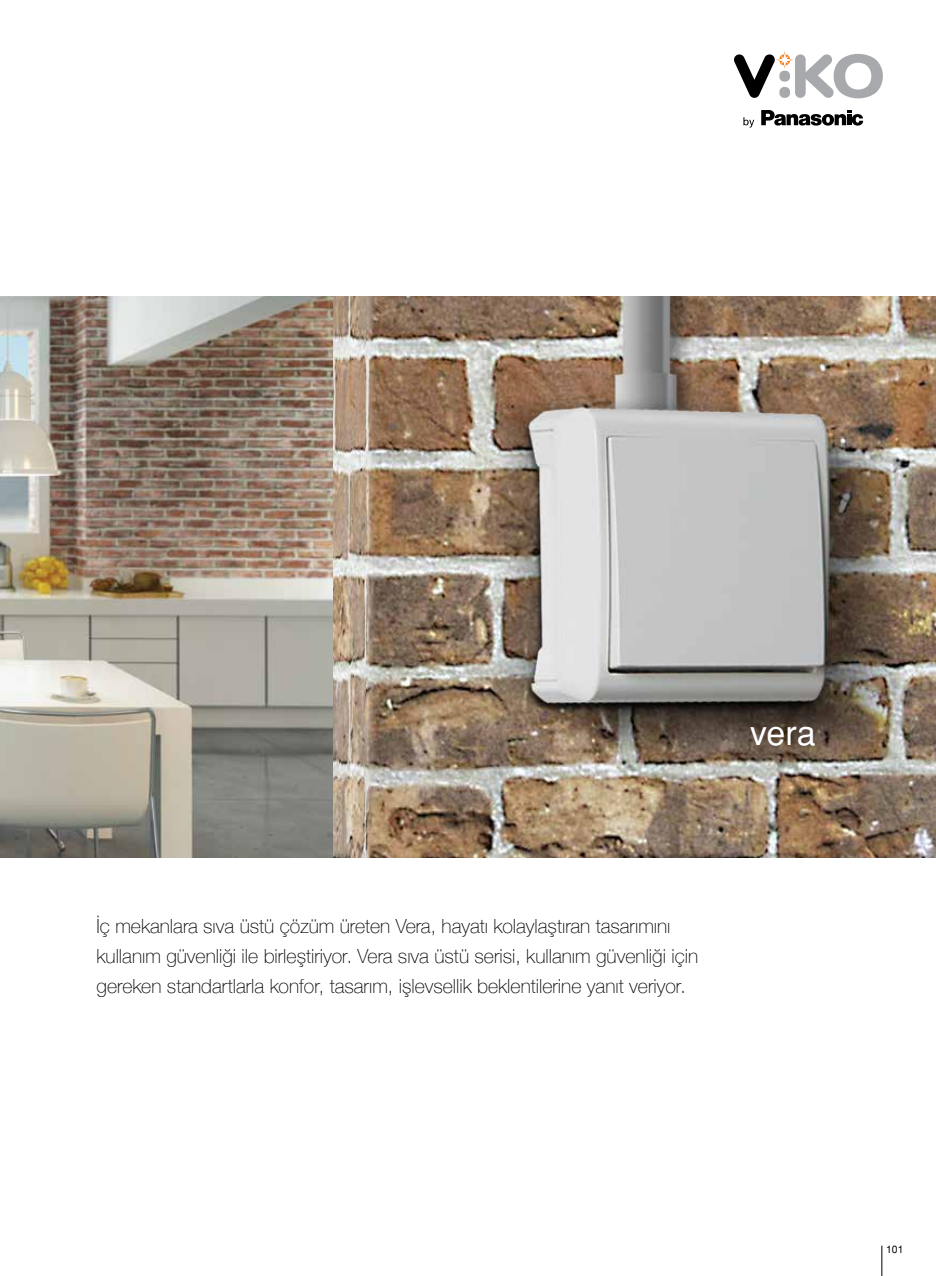
<style>
.page{position:relative;width:936px;height:1276px;background:#fff}
.page>*{position:absolute;margin:0;border:0;box-sizing:border-box;transform-origin:0 0}
.t1{font:33.9px "Helvetica Normal Tr";color:#fff}
.t2{font:100 19.5px/30px "Helvetica Neue";color:#000}
.t3{font:10.5px "Helvetica Normal Tr";color:#000}
</style>
<div class="page">
<svg style="left:734px;top:51px;width:149px;height:48px"></svg>
<svg style="left:761px;top:110px;width:102px;height:16px"></svg>
<svg style="left:743px;top:117px;width:11px;height:11px"></svg>
<hr style="left:881px;top:1245px;width:1px;height:31px;background:#000">
<img style="left:0;top:296px;width:334px;height:561px">
<img style="left:334px;top:296px;width:601px;height:561px">
<h1 class="t1" style="left:750px;top:713px;width:67px">vera</h1>
<p class="t2" style="left:96px;top:910px;width:603px">İç mekanlara sıva üstü çözüm üreten Vera, hayatı kolaylaştıran tasarımını kullanım güvenliği ile birleştiriyor. Vera sıva üstü serisi, kullanım güvenliği için gereken standartlarla konfor, tasarım, işlevsellik beklentilerine yanıt veriyor.</p>
<p class="t3" style="left:885px;top:1243px;width:19px">101</p>
</div>
